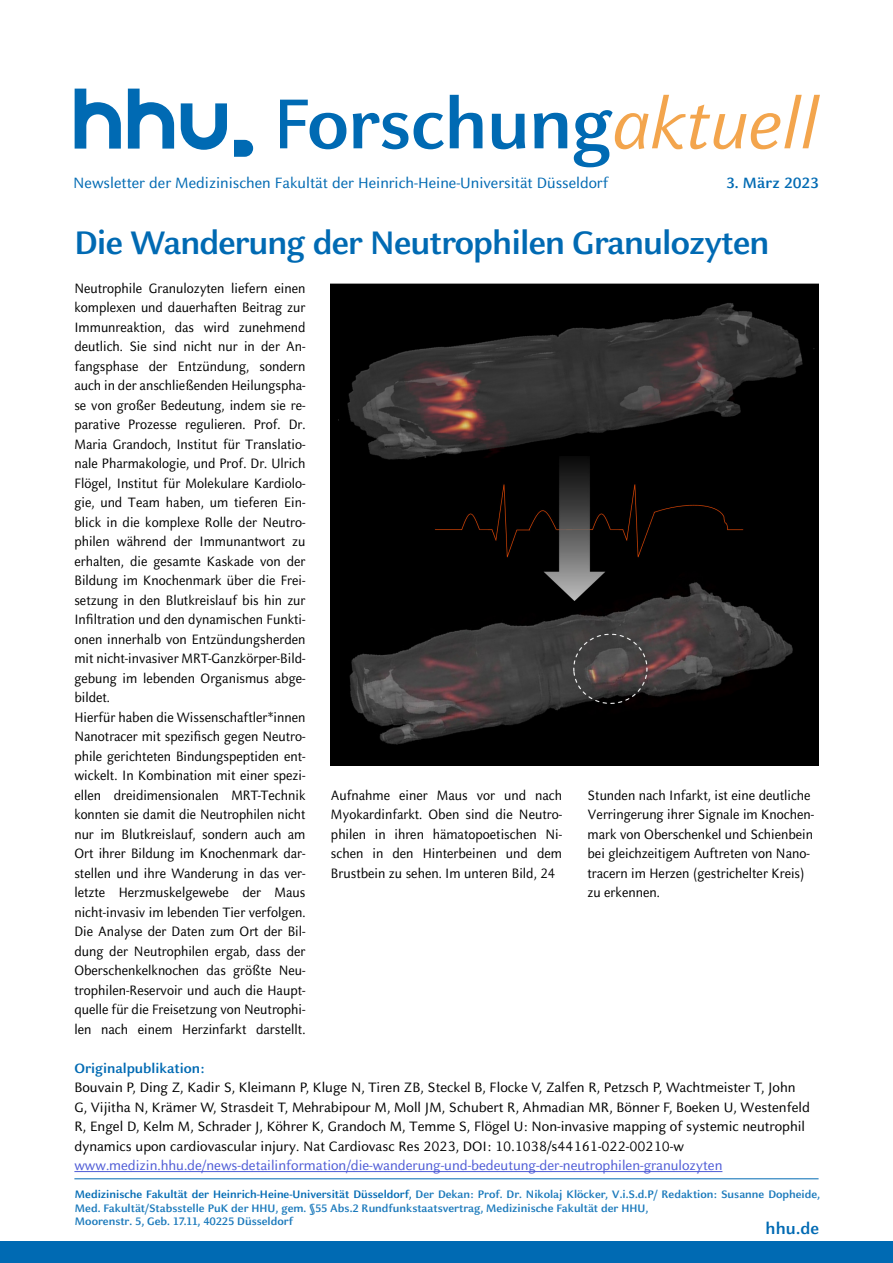
<style>
.page{position:relative;width:893px;height:1263px;background:#fff}
.page>*{position:absolute;margin:0;border:0;box-sizing:border-box;transform-origin:0 0}
.t1{font:700 78px "HHU Celeste Sans";letter-spacing:-.01em;color:#006ab3}
.t2{font:700 36px "HHU Celeste Sans";letter-spacing:-.025em;color:#006ab3}
.t3{font:700 18px "HHU Celeste Sans";color:#006ab3}
.t4{font:700 16.5px "HHU Celeste Sans";letter-spacing:.01em;color:#006ab3}
.t5{font:16.5px "HHU Celeste Sans";color:#006ab3}
.t6{font:15px/19.5px "HHU Celeste Sans";color:#000;scale:.94 1}
.t7{font:15px/19.5px "HHU Celeste Sans";color:#000}
.t8{font:15px "HHU Celeste Sans";color:#4f5cd6}
.t9{font:700 15px "HHU Celeste Sans";color:#006ab3}
.t10{font:700 12px/13.5px "HHU Celeste Sans";color:#1a79bb}
.s1{font-weight:400;font-style:italic;color:#f3a54d}
.s2{font-size:19.5px}
.s3{color:#006ab3}
</style>
<div class="page">
<div style="left:0;top:1242px;width:893px;height:21px;background:#006ab3"></div>
<hr style="left:74px;top:1178px;width:745px;height:1px;background:#006ab3">
<img style="left:331px;top:284px;width:487px;height:481px">
<hr style="left:74px;top:1171px;width:648px;height:1px;background:#4f5cd6">
<svg style="left:234px;top:140px;width:19px;height:17px"></svg>
<svg style="left:181px;top:103px;width:46px;height:47px"></svg>
<svg style="left:75px;top:89px;width:46px;height:60px"></svg>
<svg style="left:128px;top:89px;width:46px;height:60px"></svg>
<h1 class="t1" style="left:272px;top:74px;width:549px">Forschung<span class="s1">aktuell</span></h1>
<p class="t5" style="left:73px;top:172px;width:537px">Newsletter der Medizinischen Fakultät der Heinrich-Heine-Universität Düsseldorf</p>
<p class="t4" style="left:726px;top:172px;width:94px">3. März 2023</p>
<p class="t4" style="left:113px;top:172px;width:708px">le ter der Med z nischen Fakultät der Heinrich-Heine-Universität Düsseldorf <span class="s2">29. Oktober 2020</span></p>
<h2 class="t2" style="left:74px;top:219px;width:696px">Die Wanderung der Neutrophilen Granulozyten</h2>
<p class="t6" style="left:74px;top:278px;width:247px">Neutrophile Granulozyten liefern einen komplexen und dauerhaften Beitrag zur Immunreaktion, das wird zunehmend deutlich. Sie sind nicht nur in der An&shy;fangsphase der Entzündung, sondern auch in der anschließenden Heilungspha&shy;se von großer Bedeutung, indem sie re&shy;parative Prozesse regulieren. Prof. Dr.<br>Maria Grandoch, Institut für Translatio&shy;nale Pharmakologie, und Prof. Dr. Ulrich Flögel, Institut für Molekulare Kardiolo&shy;gie, und Team haben, um tieferen Ein&shy;blick in die komplexe Rolle der Neutro&shy;philen während der Immunantwort zu erhalten, die gesamte Kaskade von der Bildung im Knochenmark über die Frei&shy;setzung in den Blutkreislauf bis hin zur Infiltration und den dynamischen Funkti&shy;onen innerhalb von Entzündungsherden mit nicht-invasiver MRT-Ganzkörper-Bild&shy;gebung im lebenden Organismus abge&shy;bildet.<br>Hierfür haben die Wissenschaftler*innen Nanotracer mit spezifisch gegen Neutro&shy;phile gerichteten Bindungspeptiden ent&shy;wickelt. In Kombination mit einer spezi&shy;ellen dreidimensionalen MRT-Technik konnten sie damit die Neutrophilen nicht nur im Blutkreislauf, sondern auch am Ort ihrer Bildung im Knochenmark dar&shy;stellen und ihre Wanderung in das ver&shy;letzte Herzmuskelgewebe der Maus nicht-invasiv im lebenden Tier verfolgen.<br>Die Analyse der Daten zum Ort der Bil&shy;dung der Neutrophilen ergab, dass der Oberschenkelknochen das größte Neu&shy;trophilen-Reservoir und auch die Haupt&shy;quelle für die Freisetzung von Neutrophi&shy;len nach einem Herzinfarkt darstellt.</p>
<p class="t6" style="left:331px;top:785px;width:247px;text-align:justify">Aufnahme einer Maus vor und nach Myokardinfarkt. Oben sind die Neutro&shy;philen in ihren hämatopoetischen Ni&shy;schen in den Hinterbeinen und dem Brustbein zu sehen. Im unteren Bild, 24</p>
<p class="t6" style="left:587px;top:785px;width:243px">Stunden nach Infarkt, ist eine deutliche Verringerung ihrer Signale im Knochen&shy;mark von Oberschenkel und Schienbein bei gleichzeitigem Auftreten von Nano&shy;tracern im Herzen (gestrichelter Kreis) zu erkennen.</p>
<p class="t9" style="left:74px;top:1058px;width:132px">Originalpublikation:</p>
<p class="t7" style="left:74px;top:1077px;width:737px">Bouvain P, Ding Z, Kadir S, Kleimann P, Kluge N, Tiren ZB, Steckel B, Flocke V, Zalfen R, Petzsch P, Wachtmeister T, John G, Vijitha N, Krämer W, Strasdeit T, Mehrabipour M, Moll JM, Schubert R, Ahmadian MR, Bönner F, Boeken U, Westenfeld R, Engel D, Kelm M, Schrader J, Köhrer K, Grandoch M, Temme S, Flögel U: Non-invasive mapping of systemic neutrophil dynamics upon cardiovascular injury. Nat Cardiovasc Res 2023, DOI: 10.1038/s44161-022-00210-w</p>
<p class="t8" style="left:74px;top:1156px;width:649px">www.medizin.hhu.de/news-detailinformation/die-wanderung-und-bedeutung-der-neutrophilen-granulozyten</p>
<p class="t10" style="left:75px;top:1187px;width:747px"><span class="s3">Medizinische Fakultät der Heinrich-Heine-Universität Düsseldorf,</span> Der Dekan: Prof. Dr. Nikolaj Klöcker, V.i.S.d.P/ Redaktion: Susanne Dopheide,<br>Med. Fakultät/Stabsstelle PuK der HHU, gem. §55 Abs.2 Rundfunkstaatsvertrag, Medizinische Fakultät der HHU,<br>Moorenstr. 5, Geb. 17.11, 40225 Düsseldorf</p>
<p class="t3" style="left:765px;top:1217px;width:55px">hhu.de</p>
</div>
